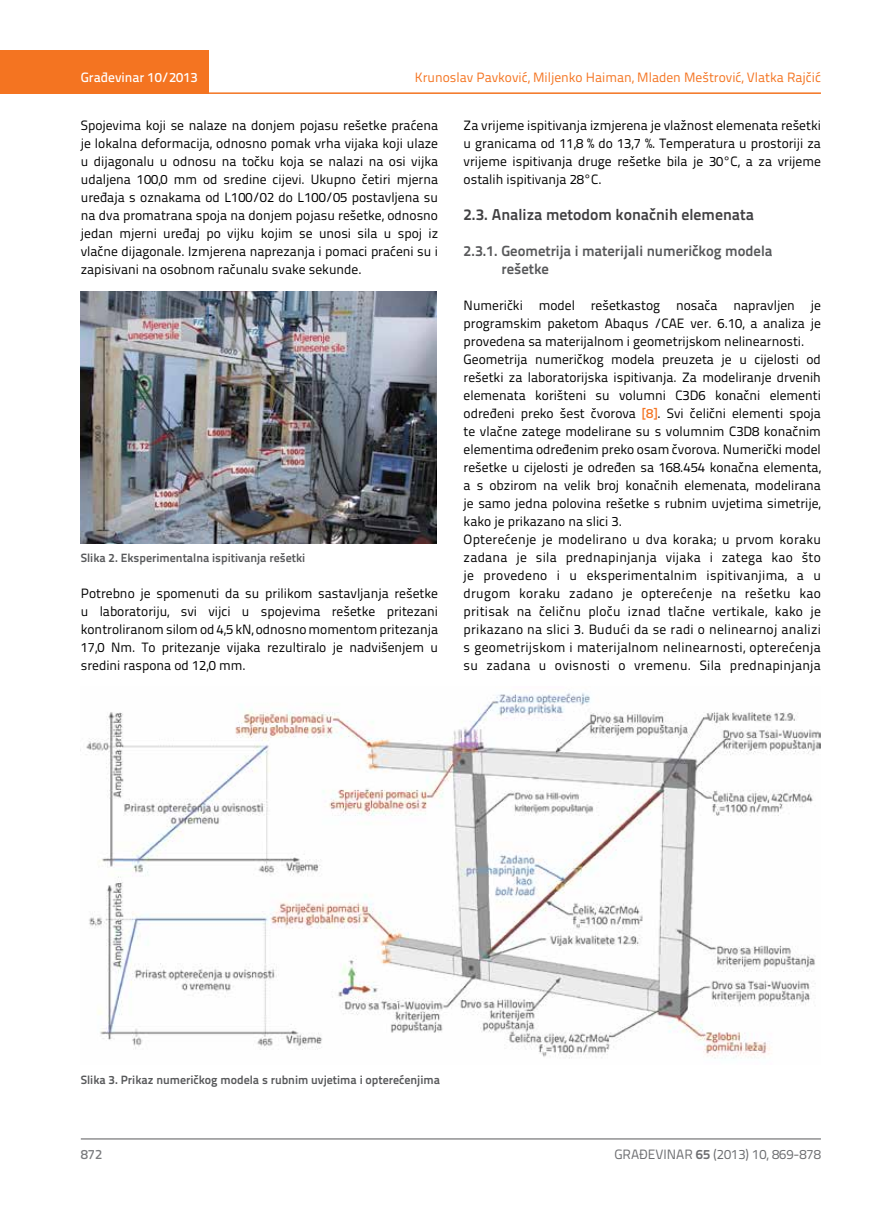
<style>
.page{position:relative;width:872px;height:1212px;background:#fff}
.page>*{position:absolute;margin:0;border:0;box-sizing:border-box;transform-origin:0 0}
.t1{font:700 15.75px "Titillium Text 22 L";color:#414042}
.t2{font:700 14.7px/18px "Titillium Text 22 L";color:#58595b}
.t3{font:13.5px/18px "Titillium Text 22 L";color:#000;text-align:justify}
.t4{font:13.5px "Titillium Text 22 L";color:#f47421}
.t5{font:13.5px "Titillium Text 22 L";color:#6d6e71}
.t6{font:500 13.5px "Titillium Text 22 L";color:#fff}
.t7{font:500 13.5px "Titillium Text 22 L";color:#797a7d}
.t8{font:700 12px "Titillium Text 22 L";color:#58595b}
.s1{font-weight:500;color:#f47421}
.s2{font-weight:700}
</style>
<div class="page">
<div style="left:0;top:50px;width:208px;height:44px;background:#f47421"></div>
<hr style="left:0;top:92px;width:821px;height:2px;background:#f47421">
<hr style="left:81px;top:1139px;width:740px;height:1px;background:#58595b">
<img style="left:81px;top:291px;width:355px;height:252px">
<img style="left:86px;top:692px;width:735px;height:367px">
<p class="t4" style="left:415px;top:68px;width:408px">Krunoslav Pavković, Miljenko Haiman, Mladen Meštrović, Vlatka Rajčić</p>
<p class="t3" style="left:81px;top:115px;width:359px">Spojevima koji se nalaze na donjem pojasu rešetke praćena je lokalna deformacija, odnosno pomak vrha vijaka koji ulaze u dijagonalu u odnosu na točku koja se nalazi na osi vijka udaljena 100,0 mm od sredine cijevi. Ukupno četiri mjerna uređaja s oznakama od L100/02 do L100/05 postavljena su na dva promatrana spoja na donjem pojasu rešetke, odnosno jedan mjerni uređaj po vijku kojim se unosi sila u spoj iz vlačne dijagonale. Izmjerena naprezanja i pomaci praćeni su i zapisivani na osobnom računalu svake sekunde.</p>
<p class="t6" style="left:81px;top:67px;width:118px">Građevinar 10/2013</p>
<p class="t3" style="left:463px;top:115px;width:359px">Za vrijeme ispitivanja izmjerena je vlažnost elemenata rešetki u granicama od 11,8 % do 13,7 %. Temperatura u prostoriji za vrijeme ispitivanja druge rešetke bila je 30°C, a za vrijeme ostalih ispitivanja 28°C.</p>
<p class="t1" style="left:463px;top:202px;width:292px">2.3. Analiza metodom konačnih elemenata</p>
<p class="t2" style="left:501px;top:241px;width:273px;text-indent:-38px">2.3.1. Geometrija i materijali numeričkog modela rešetke</p>
<p class="t3" style="left:463px;top:295px;width:359px;text-align:left">Numerički model rešetkastog nosača napravljen je programskim paketom Abaqus /CAE ver. 6.10, a analiza je provedena sa materijalnom i geometrijskom nelinearnosti.<br>Geometrija numeričkog modela preuzeta je u cijelosti od rešetki za laboratorijska ispitivanja. Za modeliranje drvenih elemenata korišteni su volumni C3D6 konačni elementi određeni preko šest čvorova <span class="s1">[8]</span>. Svi čelični elementi spoja te vlačne zatege modelirane su s volumnim C3D8 konačnim elementima određenim preko osam čvorova. Numerički model rešetke u cijelosti je određen sa 168.454 konačna elementa, a s obzirom na velik broj konačnih elemenata, modelirana je samo jedna polovina rešetke s rubnim uvjetima simetrije, kako je prikazano na slici 3.<br>Opterećenje je modelirano u dva koraka; u prvom koraku zadana je sila prednapinjanja vijaka i zatega kao što je provedeno i u eksperimentalnim ispitivanjima, a u drugom koraku zadano je opterećenje na rešetku kao pritisak na čeličnu ploču iznad tlačne vertikale, kako je prikazano na slici 3. Budući da se radi o nelinearnoj analizi s geometrijskom i materijalnom nelinearnosti, opterećenja su zadana u ovisnosti o vremenu. Sila prednapinjanja</p>
<p class="t8" style="left:81px;top:548px;width:226px">Slika 2. Eksperimentalna ispitivanja rešetki</p>
<p class="t3" style="left:81px;top:583px;width:359px">Potrebno je spomenuti da su prilikom sastavljanja rešetke u laboratoriju, svi vijci u spojevima rešetke pritezani kontroliranom silom od 4,5 kN, odnosno momentom pritezanja 17,0 Nm. To pritezanje vijaka rezultiralo je nadvišenjem u sredini raspona od 12,0 mm.</p>
<p class="t8" style="left:81px;top:1071px;width:361px">Slika 3. Prikaz numeričkog modela s rubnim uvjetima i opterećenjima</p>
<p class="t7" style="left:81px;top:1144px;width:23px">872</p>
<p class="t5" style="left:614px;top:1144px;width:208px">GRAĐEVINAR <span class="s2">65</span> (2013) 10, 869-878</p>
</div>
